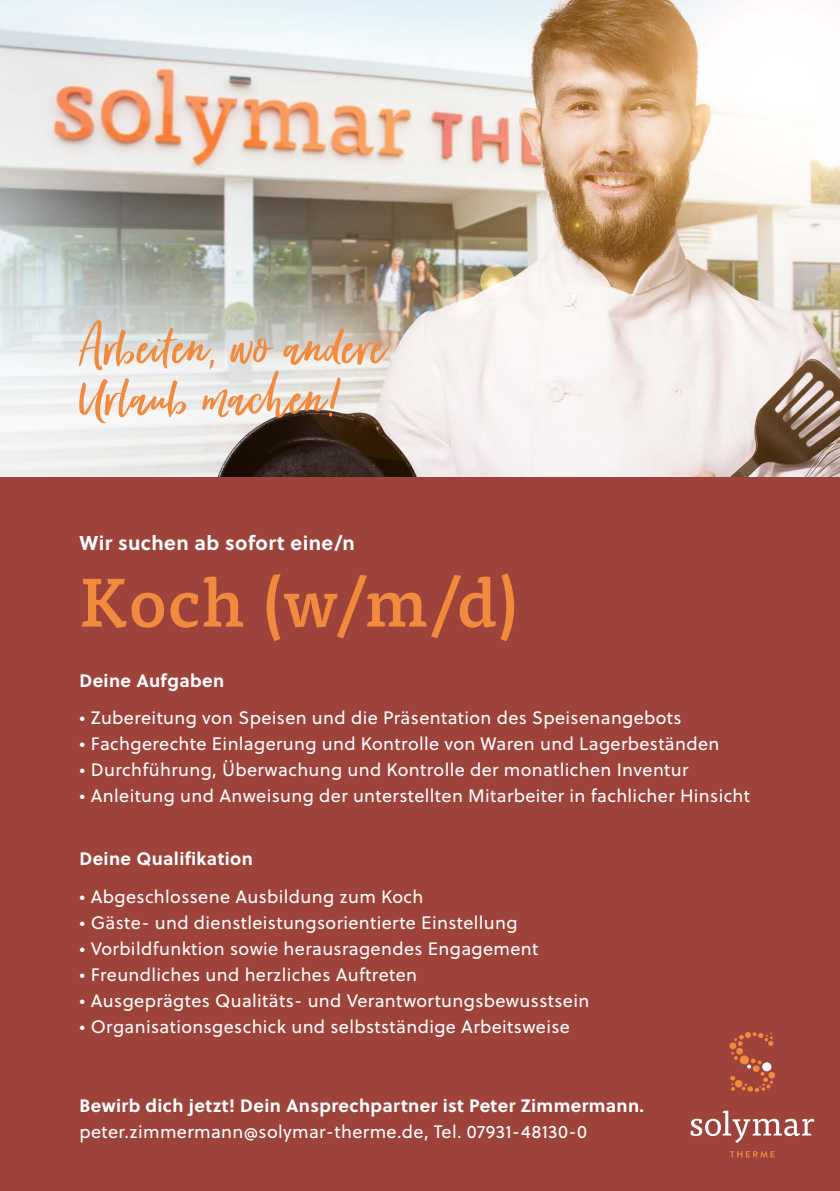
<style>
.page{position:relative;width:840px;height:1191px;background:#fff}
.page>*{position:absolute;margin:0;border:0;box-sizing:border-box;transform-origin:0 0}
.t1{font:74.8px "Forever Soulmates Broad";color:#f18a3d}
.t2{font:500 68px "Tisa OT";color:#f18a3d}
.t3{font:700 20px "Soleil";letter-spacing:.02em;color:#fff}
.t4{font:18px "Soleil";letter-spacing:.02em;color:#fff}
.t5{font:700 18px "Soleil";letter-spacing:.02em;color:#fff}
</style>
<div class="page">
<div style="left:0;top:0;width:839px;height:1191px;background:#9e433c"></div>
<img style="left:0;top:0;width:839px;height:476px">
<div style="left:729px;top:1042px;width:6px;height:7px;background:#f18a3d;border-radius:50%"></div>
<svg style="left:735px;top:1048px;width:7px;height:6px"></svg>
<svg style="left:730px;top:1051px;width:42px;height:41px"></svg>
<svg style="left:767px;top:1072px;width:7px;height:6px"></svg>
<div style="left:734px;top:1080px;width:8px;height:7px;background:#f18a3d;border-radius:50%"></div>
<svg style="left:733px;top:1032px;width:40px;height:13px"></svg>
<svg style="left:690px;top:1110px;width:123px;height:33px"></svg>
<svg style="left:730px;top:1151px;width:44px;height:6px"></svg>
<h1 class="t1" style="left:79px;top:309px;width:308px">Arbeiten, wo andere</h1>
<h1 class="t1" style="left:79px;top:359px;width:265px">Urlaub machen!</h1>
<p class="t3" style="left:79px;top:527px;width:277px">Wir suchen ab sofort eine/n</p>
<h2 class="t2" style="left:79px;top:561px;width:440px">Koch (w/m/d)</h2>
<p class="t5" style="left:79px;top:666px;width:146px">Deine Aufgaben</p>
<p class="t4" style="left:79px;top:704px;width:603px">• Zubereitung von Speisen und die Präsentation des Speisenangebots</p>
<p class="t4" style="left:79px;top:730px;width:641px">• Fachgerechte Einlagerung und Kontrolle von Waren und Lagerbeständen</p>
<p class="t4" style="left:79px;top:756px;width:610px">• Durchführung, Überwachung und Kontrolle der monatlichen Inventur</p>
<p class="t4" style="left:79px;top:782px;width:671px">• Anleitung und Anweisung der unterstellten Mitarbeiter in fachlicher Hinsicht</p>
<p class="t5" style="left:79px;top:845px;width:175px">Deine Qualifikation</p>
<p class="t4" style="left:79px;top:883px;width:345px">• Abgeschlossene Ausbildung zum Koch</p>
<p class="t4" style="left:79px;top:909px;width:439px">• Gäste- und dienstleistungsorientierte Einstellung</p>
<p class="t4" style="left:79px;top:935px;width:460px">• Vorbildfunktion sowie herausragendes Engagement</p>
<p class="t4" style="left:79px;top:961px;width:339px">• Freundliches und herzliches Auftreten</p>
<p class="t4" style="left:79px;top:987px;width:511px">• Ausgeprägtes Qualitäts- und Verantwortungsbewusstsein</p>
<p class="t4" style="left:79px;top:1013px;width:491px">• Organisationsgeschick und selbstständige Arbeitsweise</p>
<p class="t5" style="left:79px;top:1092px;width:566px">Bewirb dich jetzt! Dein Ansprechpartner ist Peter Zimmermann.</p>
<p class="t4" style="left:79px;top:1118px;width:509px">peter.zimmermann@solymar-therme.de, Tel. 07931-48130-0</p>
</div>
